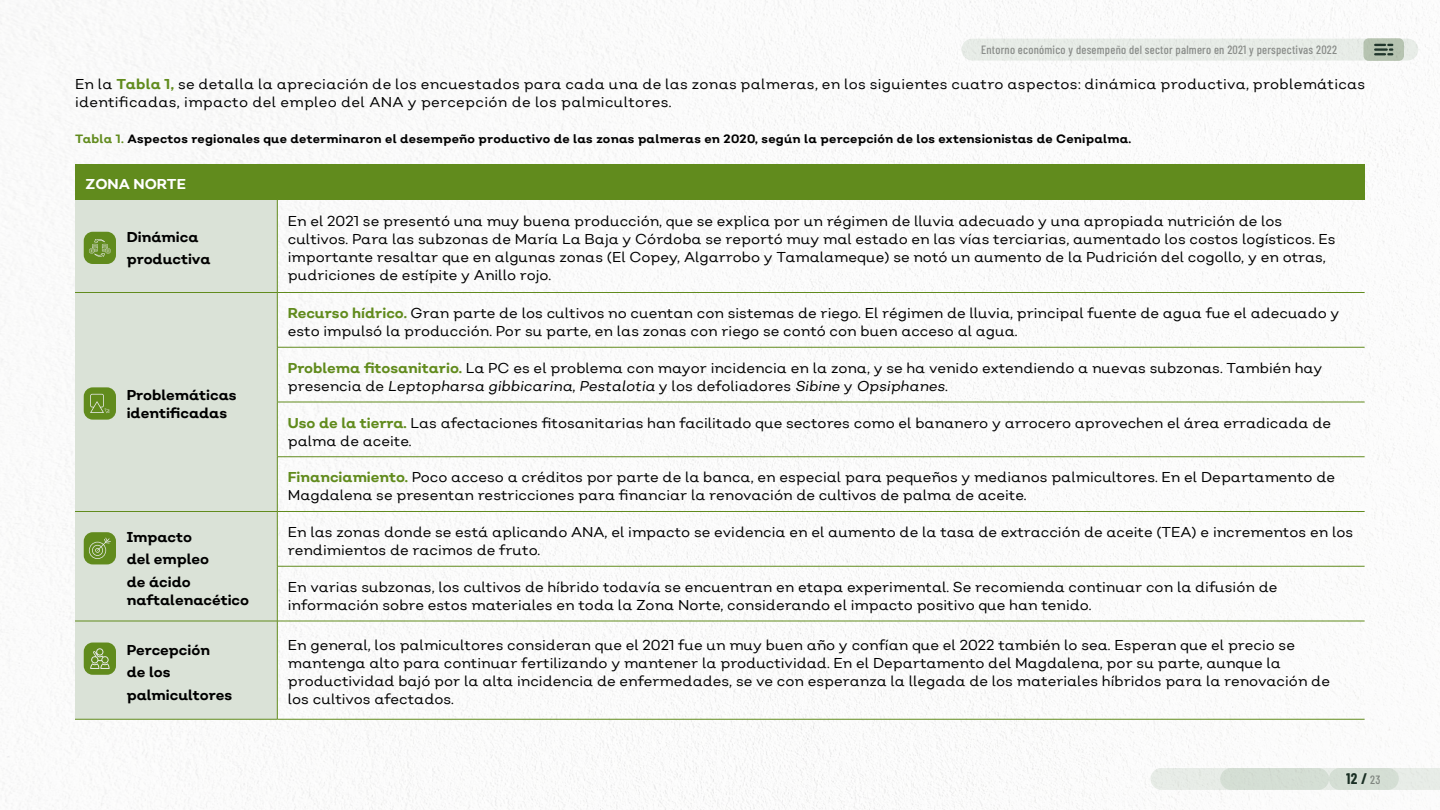
<style>
.page{position:relative;width:1440px;height:810px;background:#fff}
.page>*{position:absolute;margin:0;border:0;box-sizing:border-box;transform-origin:0 0}
.t1{font:700 15px "Barlow Condensed";color:#20362c}
.t2{font:14.25px/18px "Nutmeg";color:#000}
.t3{font:14.25px/18px "Nutmeg";letter-spacing:.02em;color:#000}
.t4{font:700 14.25px/22.5px "Nutmeg";color:#000}
.t5{font:700 14.25px "Nutmeg";color:#fff}
.t6{font:700 12px "Nutmeg";letter-spacing:.02em;color:#000}
.t7{font:500 12px "Barlow Condensed";letter-spacing:.02em;color:#999}
.s1{font-weight:700;color:#618b1d}
.s2{color:#618b1d}
.s3{font-style:italic}
.s4{font-weight:500;font-size:12px;color:#999}
</style>
<div class="page">
<img style="left:0;top:0;width:1440px;height:810px">
<div style="left:962px;top:39px;width:456px;height:22px;background:#ebf0eb;border-radius:11px"></div>
<svg style="left:1391px;top:768px;width:49px;height:22px"></svg>
<div style="left:1151px;top:768px;width:178px;height:22px;background:#ebf0eb;border-radius:11px"></div>
<div style="left:1220px;top:768px;width:179px;height:22px;background:#d4ded4;border-radius:11px"></div>
<svg style="left:1364px;top:38px;width:40px;height:23px"></svg>
<svg style="left:1375px;top:44px;width:17px;height:11px"></svg>
<div style="left:75px;top:164px;width:1290px;height:36px;background:#618b1d"></div>
<div style="left:75px;top:200px;width:202px;height:519px;background:#dae2d7"></div>
<hr style="left:277px;top:200px;width:1px;height:92px;background:#618b1d">
<hr style="left:75px;top:292px;width:202px;height:1px;background:#618b1d">
<hr style="left:277px;top:292px;width:1088px;height:1px;background:#618b1d">
<hr style="left:277px;top:293px;width:1px;height:54px;background:#618b1d">
<hr style="left:277px;top:347px;width:1088px;height:1px;background:#618b1d">
<hr style="left:277px;top:347px;width:1px;height:55px;background:#618b1d">
<hr style="left:277px;top:402px;width:1088px;height:1px;background:#618b1d">
<hr style="left:277px;top:402px;width:1px;height:55px;background:#618b1d">
<hr style="left:277px;top:457px;width:1088px;height:1px;background:#618b1d">
<hr style="left:277px;top:457px;width:1px;height:54px;background:#618b1d">
<hr style="left:75px;top:511px;width:202px;height:1px;background:#618b1d">
<hr style="left:277px;top:511px;width:1088px;height:1px;background:#618b1d">
<hr style="left:277px;top:512px;width:1px;height:54px;background:#618b1d">
<hr style="left:277px;top:566px;width:1088px;height:1px;background:#618b1d">
<hr style="left:277px;top:566px;width:1px;height:55px;background:#618b1d">
<hr style="left:75px;top:621px;width:202px;height:1px;background:#618b1d">
<hr style="left:277px;top:621px;width:1088px;height:1px;background:#618b1d">
<hr style="left:277px;top:621px;width:1px;height:98px;background:#618b1d">
<hr style="left:75px;top:719px;width:202px;height:1px;background:#618b1d">
<hr style="left:277px;top:719px;width:1088px;height:1px;background:#618b1d">
<div style="left:84px;top:232px;width:32px;height:32px;background:#618b1d;border-radius:9px"></div>
<div style="left:84px;top:387px;width:32px;height:33px;background:#618b1d;border-radius:9px"></div>
<div style="left:84px;top:532px;width:32px;height:32px;background:#618b1d;border-radius:9px"></div>
<div style="left:84px;top:643px;width:32px;height:32px;background:#618b1d;border-radius:9px"></div>
<svg style="left:89px;top:239px;width:22px;height:18px"></svg>
<svg style="left:90px;top:394px;width:20px;height:19px"></svg>
<svg style="left:89px;top:538px;width:22px;height:21px"></svg>
<svg style="left:90px;top:648px;width:20px;height:21px"></svg>
<p class="t7" style="left:981px;top:41px;width:358px">Entorno económico y desempeño del sector palmero en 2021 y perspectivas 2022</p>
<p class="t3" style="left:75px;top:75px;width:1292px">En la <span class="s1">Tabla 1,</span> se detalla la apreciación de los encuestados para cada una de las zonas palmeras, en los siguientes cuatro aspectos: dinámica productiva, problemáticas identificadas, impacto del empleo del ANA y percepción de los palmicultores.</p>
<p class="t6" style="left:75px;top:131px;width:1058px"><span class="s2">Tabla 1.</span> Aspectos regionales que determinaron el desempeño productivo de las zonas palmeras en 2020, según la percepción de los extensionistas de Cenipalma.</p>
<p class="t5" style="left:86px;top:175px;width:102px">ZONA NORTE</p>
<p class="t4" style="left:127px;top:225px;width:85px">Dinámica productiva</p>
<p class="t4" style="left:127px;top:386px;width:111px;line-height:18px">Problemáticas identificadas</p>
<p class="t4" style="left:127px;top:525px;width:84px">Impacto del empleo de ácido</p>
<p class="t4" style="left:127px;top:588px;width:124px">naftalenacético</p>
<p class="t2" style="left:288px;top:212px;width:1049px">En el 2021 se presentó una muy buena producción, que se explica por un régimen de lluvia adecuado y una apropiada nutrición de los cultivos. Para las subzonas de María La Baja y Córdoba se reportó muy mal estado en las vías terciarias, aumentado los costos logísticos. Es importante resaltar que en algunas zonas (El Copey, Algarrobo y Tamalameque) se notó un aumento de la Pudrición del cogollo, y en otras, pudriciones de estípite y Anillo rojo.</p>
<p class="t2" style="left:288px;top:304px;width:1053px"><span class="s1">Recurso hídrico.</span> Gran parte de los cultivos no cuentan con sistemas de riego. El régimen de lluvia, principal fuente de agua fue el adecuado y esto impulsó la producción. Por su parte, en las zonas con riego se contó con buen acceso al agua.</p>
<p class="t2" style="left:288px;top:358px;width:1036px"><span class="s1">Problema fitosanitario.</span> La PC es el problema con mayor incidencia en la zona, y se ha venido extendiendo a nuevas subzonas. También hay presencia de <span class="s3">Leptopharsa gibbicarina</span>, <span class="s3">Pestalotia</span> y los defoliadores <span class="s3">Sibine</span> y <span class="s3">Opsiphanes</span>.</p>
<p class="t2" style="left:288px;top:413px;width:1045px"><span class="s1">Uso de la tierra.</span> Las afectaciones fitosanitarias han facilitado que sectores como el bananero y arrocero aprovechen el área erradicada de palma de aceite.</p>
<p class="t2" style="left:288px;top:468px;width:1049px"><span class="s1">Financiamiento.</span> Poco acceso a créditos por parte de la banca, en especial para pequeños y medianos palmicultores. En el Departamento de<br>Magdalena se presentan restricciones para financiar la renovación de cultivos de palma de aceite.</p>
<p class="t2" style="left:288px;top:523px;width:1067px">En las zonas donde se está aplicando ANA, el impacto se evidencia en el aumento de la tasa de extracción de aceite (TEA) e incrementos en los rendimientos de racimos de fruto.</p>
<p class="t2" style="left:288px;top:577px;width:991px">En varias subzonas, los cultivos de híbrido todavía se encuentran en etapa experimental. Se recomienda continuar con la difusión de información sobre estos materiales en toda la Zona Norte, considerando el impacto positivo que han tenido.</p>
<p class="t4" style="left:127px;top:638px;width:107px">Percepción de los palmicultores</p>
<p class="t2" style="left:288px;top:636px;width:1044px">En general, los palmicultores consideran que el 2021 fue un muy buen año y confían que el 2022 también lo sea. Esperan que el precio se mantenga alto para continuar fertilizando y mantener la productividad. En el Departamento del Magdalena, por su parte, aunque la productividad bajó por la alta incidencia de enfermedades, se ve con esperanza la llegada de los materiales híbridos para la renovación de los cultivos afectados.</p>
<p class="t1" style="left:1346px;top:768px;width:36px">12 / <span class="s4">23</span></p>
</div>
